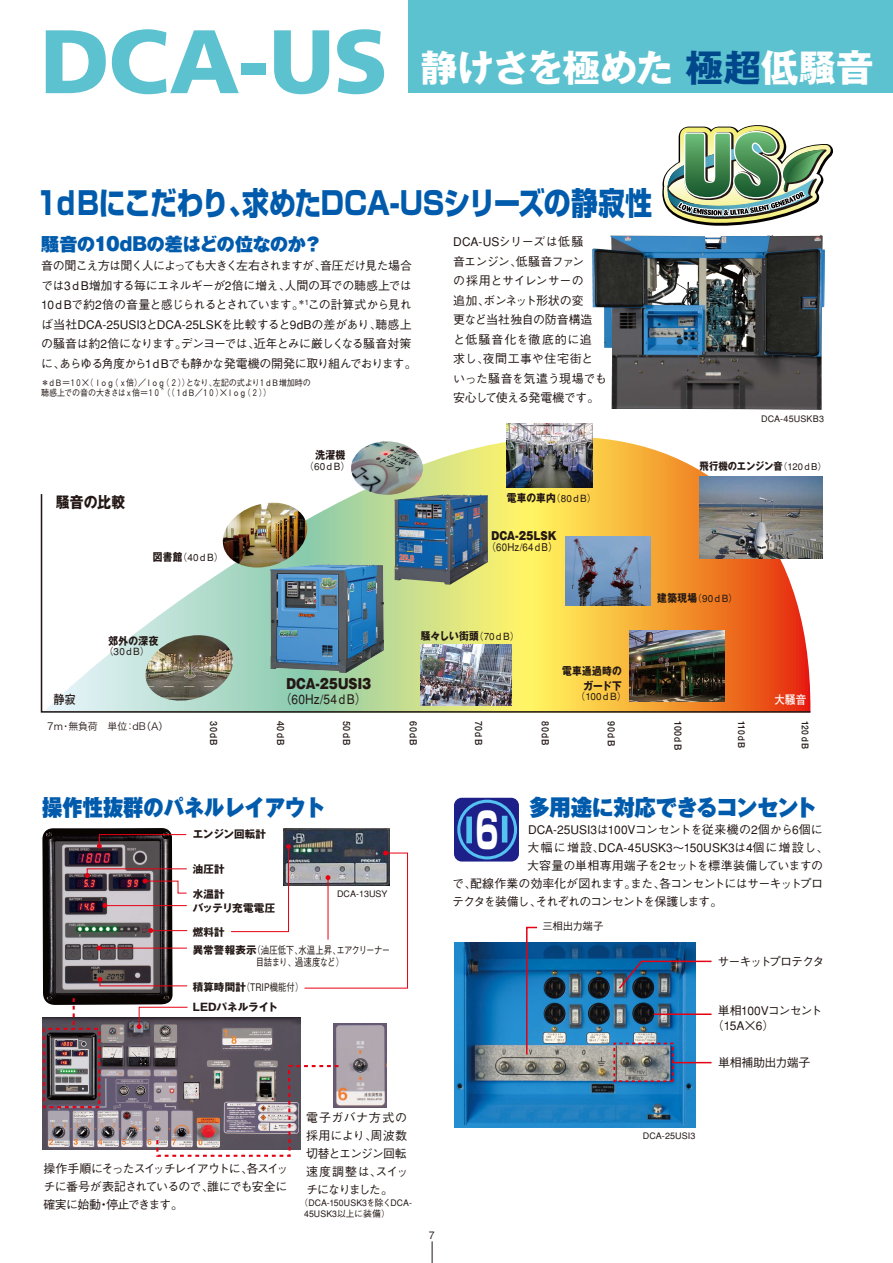
<style>
.page{position:relative;width:893px;height:1263px;background:#fff}
.page>*{position:absolute;margin:0;border:0;box-sizing:border-box;transform-origin:0 0}
.t1{font:900 90px "Frutiger";color:#5dc2d0}
.t2{font:800 48.6px "Shin Go";color:#fff;scale:.6 1}
.t3{font:700 37.5px "Gothic MB101";letter-spacing:-.02em;color:#fff}
.t4{font:800 31.5px "Shin Go";letter-spacing:-.035em;color:#005bac;scale:.85 1}
.t5{font:22.5px "Gothic MB101 Ult";color:#005bac;scale:.9 1}
.t6{font:22.5px "Gothic MB101 Ult";letter-spacing:-.025em;color:#005bac;scale:.95 1}
.t7{font:18px "Gothic MB101 Ult";letter-spacing:-.01em;color:#005bac}
.t8{font:700 15.45px "Gothic MB101";letter-spacing:.01em;color:#231815;scale:.9 1}
.t9{font:500 13.2px/15px "Gothic BBB";letter-spacing:.005em;color:#231815;text-align:center;scale:.9 1}
.t10{font:700 12.3px "Futo Go B101";color:#231815;scale:.9 1}
.t11{font:500 12px/18px "Gothic BBB";letter-spacing:-.045em;color:#231815}
.t12{font:500 12px/19.5px "Gothic BBB";letter-spacing:-.02em;color:#231815}
.t13{font:500 12px "Gothic BBB";letter-spacing:-.065em;color:#231815}
.t14{font:500 12px "Gothic BBB";letter-spacing:-.015em;color:#231815}
.t15{font:500 12px "Gothic BBB";letter-spacing:.01em;color:#231815}
.t16{font:500 12px "Gothic BBB";letter-spacing:-.105em;color:#231815}
.t17{font:500 12px "Gothic BBB";letter-spacing:-.085em;color:#231815}
.t18{font:700 11.7px "Futo Go B101";color:#fff;scale:.9 1}
.t19{font:700 10.8px/15.5px "Gothic MB101";letter-spacing:.025em;color:#231815;text-align:right;scale:.9 1}
.t20{font:500 10.8px/11.6px "Gothic BBB";letter-spacing:.015em;color:#231815;text-align:center;scale:.9 1}
.t21{font:700 10.5px/13.5px "Gothic MB101";letter-spacing:.01em;color:#231815}
.t22{font:500 10.5px/18px "Gothic BBB";letter-spacing:-.045em;color:#231815;scale:.8 1}
.t23{font:500 10.5px "Gothic BBB";letter-spacing:-.045em;color:#231815}
.t24{font:700 10.2px "Gothic MB101";letter-spacing:.01em;color:#231815;scale:.9 1}
.t25{font:500 9.9px "Gothic BBB";letter-spacing:-.08em;color:#231815}
.t26{font:700 9.9px "Futo Go B101";letter-spacing:-.06em;color:#231815;scale:.9 1}
.t27{font:9.9px "Hira Kaku Pro W3";letter-spacing:-.01em;color:#231815}
.t28{font:700 9.45px "Futo Go B101";letter-spacing:-.06em;color:#231815;scale:.9 1}
.t29{font:500 9px/10.5px "Gothic BBB";letter-spacing:-.115em;color:#231815;scale:.9 1}
.t30{font:500 9px/10.5px "Gothic BBB";letter-spacing:-.01em;color:#231815}
.t31{font:500 9px "Gothic BBB";letter-spacing:.015em;color:#231815}
.t32{font:500 9px "Gothic BBB";letter-spacing:.01em;color:#231815}
.s1{color:#00478b}
.s2{font-family:"Gothic MB101";font-weight:700;font-size:10.8px}
.s3{font-family:"Gothic MB101 Ult";font-weight:400}
.s4{font-family:"Gothic BBB";font-weight:500;font-size:9.9px}
.s5{font-family:"Gothic BBB";font-weight:500;font-size:9.45px}
.s6{font-family:"Gothic MB101";font-weight:700}
.s7{font-family:"Gothic BBB";font-weight:500}
</style>
<div class="page">
<svg style="left:432px;top:1241px;width:1px;height:22px"></svg>
<div style="left:408px;top:0;width:485px;height:92px;background:#5dc2d0"></div>
<svg style="left:423px;top:437px;width:286px;height:55px"></svg>
<svg style="left:40px;top:492px;width:772px;height:221px"></svg>
<img style="left:506px;top:423px;width:86px;height:65px">
<img style="left:699px;top:476px;width:123px;height:82px">
<img style="left:420px;top:645px;width:91px;height:60px">
<img style="left:630px;top:630px;width:95px;height:72px">
<img style="left:565px;top:537px;width:85px;height:69px">
<img style="left:221px;top:503px;width:87px;height:64px">
<img style="left:144px;top:635px;width:89px;height:67px">
<img style="left:351px;top:441px;width:72px;height:54px">
<img style="left:270px;top:564px;width:114px;height:109px">
<img style="left:454px;top:942px;width:241px;height:185px">
<img style="left:592px;top:235px;width:233px;height:175px">
<img style="left:394px;top:494px;width:94px;height:91px">
<img style="left:42px;top:828px;width:131px;height:177px">
<img style="left:43px;top:1018px;width:257px;height:131px">
<img style="left:334px;top:1024px;width:52px;height:84px">
<img style="left:283px;top:828px;width:107px;height:57px">
<div style="left:43px;top:1028px;width:57px;height:80px;border:2px dashed #e60012"></div>
<hr style="left:105px;top:905px;width:82px;height:1px;background:#e60012">
<hr style="left:151px;top:930px;width:36px;height:1px;background:#e60012">
<hr style="left:101px;top:948px;width:86px;height:1px;background:#e60012">
<svg style="left:73px;top:998px;width:2px;height:30px"></svg>
<svg style="left:155px;top:1064px;width:187px;height:93px"></svg>
<svg style="left:97px;top:834px;width:90px;height:14px"></svg>
<svg style="left:85px;top:868px;width:102px;height:26px;background:#80646c"></svg>
<svg style="left:102px;top:903px;width:5px;height:5px"></svg>
<svg style="left:148px;top:928px;width:5px;height:5px"></svg>
<svg style="left:97px;top:946px;width:4px;height:4px"></svg>
<svg style="left:98px;top:977px;width:90px;height:10px"></svg>
<svg style="left:137px;top:1006px;width:51px;height:23px"></svg>
<svg style="left:304px;top:851px;width:104px;height:138px"></svg>
<hr style="left:328px;top:880px;width:1px;height:60px;background:#e60012">
<svg style="left:231px;top:844px;width:60px;height:88px"></svg>
<img style="left:617px;top:960px;width:95px;height:30px">
<hr style="left:654px;top:1013px;width:58px;height:2px;background:#e60012">
<hr style="left:673px;top:1062px;width:39px;height:1px;background:#e60012">
<div style="left:613px;top:1042px;width:61px;height:40px;border:2px dashed #e60012"></div>
<svg style="left:525px;top:926px;width:13px;height:130px;background:#547ead"></svg>
<div style="left:454px;top:798px;width:65px;height:63px;background:#1d2088;border-radius:8px"></div>
<div style="left:457px;top:800px;width:60px;height:59px;border:3px solid #54c3f1;border-radius:50%"></div>
<svg style="left:466px;top:816px;width:6px;height:27px"></svg>
<div style="left:502px;top:816px;width:5px;height:26px;background:#54c3f1"></div>
<img style="left:662px;top:125px;width:171px;height:101px">
<p class="t1" style="left:40px;top:7px;width:350px">DCA-US</p>
<p class="t3" style="left:420px;top:41px;width:492px">静けさを極めた <span class="s1">極超</span>低騒音　</p>
<p class="t4" style="left:36px;top:181px;width:726px">1ｄBにこだわり、求めたDCA-USシリーズの静寂性</p>
<p class="t7" style="left:41px;top:230px;width:282px">騒音の10dBの差はどの位なのか？</p>
<p class="t11" style="left:41px;top:256px;width:377px;line-height:19.5px">音の聞こえ方は聞く人によっても大きく左右されますが、音圧だけ見た場合では3ｄB増加する毎にエネルギーが2倍に増え、人間の耳での聴感上では10ｄBで約2倍の音量と感じられるとされています。<sup>＊1</sup>この計算式から見れば当社DCA-25USI3とDCA-25LSKを比較すると9dBの差があり、聴感上の騒音は約2倍になります。デンヨーでは、近年とみに厳しくなる騒音対策に、あらゆる角度から1ｄBでも静かな発電機の開発に取り組んでおります。</p>
<p class="t29" style="left:41px;top:377px;width:302px">＊ｄＢ＝１０×（ｌｏｇ（ｘ倍）／ｌｏｇ（２））となり、左記の式より１ｄＢ増加時の聴感上での音の大きさはｘ倍＝１０＾（（１ｄＢ／１０）×ｌｏｇ（２））</p>
<p class="t8" style="left:56px;top:491px;width:79px">騒音の比較</p>
<p class="t25" style="left:153px;top:551px;width:72px"><span class="s2">図書館</span>（40ｄB）</p>
<p class="t19" style="left:316px;top:446px;width:35px">洗濯機</p>
<p class="t25" style="left:304px;top:461px;width:48px">（60ｄB）</p>
<p class="t12" style="left:453px;top:233px;width:155px">DCA-USシリーズは低騒<br>音エンジン、低騒音ファン<br>の採用とサイレンサーの<br>追加、ボンネット形状の変<br>更など当社独自の防音構造と低騒音化を徹底的に追求し、夜間工事や住宅街といった騒音を気遣う現場でも安心して使える発電機です。</p>
<p class="t25" style="left:507px;top:492px;width:92px"><span class="s2">電車の車内</span>（80ｄB）</p>
<p class="t20" style="left:486px;top:530px;width:81px"><span class="s3">DCA-25LSK</span>（60Hz/64ｄB）</p>
<p class="t19" style="left:109px;top:632px;width:57px">郊外の深夜</p>
<p class="t25" style="left:104px;top:645px;width:48px">（30ｄB）</p>
<p class="t19" style="left:421px;top:627px;width:111px">騒々しい街頭<span class="s4">（70ｄB）</span></p>
<p class="t31" style="left:761px;top:414px;width:64px">DCA-45USKB3</p>
<p class="t24" style="left:699px;top:459px;width:143px">飛行機のエンジン音<span class="s5">（120ｄB）</span></p>
<p class="t25" style="left:657px;top:592px;width:82px"><span class="s2">建築現場</span>（90ｄB）</p>
<p class="t19" style="left:562px;top:662px;width:68px">電車通過時のガード下</p>
<p class="t25" style="left:575px;top:691px;width:53px">（100ｄB）</p>
<p class="t9" style="left:280px;top:677px;width:103px"><span class="s3">DCA-25USI3</span>（60Hz/54ｄB）</p>
<p class="t10" style="left:54px;top:692px;width:26px">静寂</p>
<p class="t18" style="left:774px;top:692px;width:37px">大騒音</p>
<p class="t27" style="left:47px;top:717px;width:123px">7ｍ・無負荷　単位：dB（A）</p>
<p class="t26" style="left:220px;top:721px;width:29px;rotate:90deg">30ｄB</p>
<p class="t26" style="left:287px;top:721px;width:28px;rotate:90deg">40ｄB</p>
<p class="t26" style="left:352px;top:721px;width:28px;rotate:90deg">50ｄB</p>
<p class="t26" style="left:419px;top:721px;width:29px;rotate:90deg">60ｄB</p>
<p class="t26" style="left:485px;top:721px;width:28px;rotate:90deg">70ｄB</p>
<p class="t26" style="left:551px;top:721px;width:29px;rotate:90deg">80ｄB</p>
<p class="t26" style="left:617px;top:721px;width:29px;rotate:90deg">90ｄB</p>
<p class="t26" style="left:684px;top:721px;width:34px;rotate:90deg">100ｄB</p>
<p class="t28" style="left:747px;top:721px;width:31px;rotate:90deg">110ｄB</p>
<p class="t28" style="left:811px;top:721px;width:32px;rotate:90deg">120ｄB</p>
<p class="t5" style="left:42px;top:789px;width:316px">操作性抜群のパネルレイアウト</p>
<p class="t21" style="left:193px;top:826px;width:75px">エンジン回転計</p>
<p class="t21" style="left:193px;top:861px;width:33px">油圧計</p>
<p class="t21" style="left:193px;top:886px;width:84px">水温計<br>バッテリ充電電圧</p>
<p class="t22" style="left:193px;top:923px;width:248px"><span class="s6">燃料計<br>異常警報表示</span>（油圧低下、水温上昇、エアクリーナー</p>
<p class="t22" style="left:256px;top:953px;width:112px">目詰まり、過速度など）</p>
<p class="t21" style="left:193px;top:976px;width:112px;line-height:19.5px">積算時間計<span class="s7">（TRIP機能付）<br></span>LEDパネルライト</p>
<p class="t30" style="left:337px;top:888px;width:52px">DCA-13USY</p>
<p class="t11" style="left:44px;top:1160px;width:246px;text-align:justify">操作手順にそったスイッチレイアウトに、各スイッチに番号が表記されているので、誰にでも安全に確実に始動・停止できます。</p>
<p class="t11" style="left:306px;top:1109px;width:104px;text-align:justify">電子ガバナ方式の採用により、周波数切替とエンジン回転速度調整は、スイッチになりました。</p>
<p class="t30" style="left:304px;top:1198px;width:109px;text-indent:-4px">（DCA-150USK3を除くDCA-<br>45USK3以上に装備）</p>
<p class="t23" style="left:429px;top:1228px;width:7px">7</p>
<p class="t6" style="left:529px;top:790px;width:305px">多用途に対応できるコンセント</p>
<p class="t14" style="left:528px;top:822px;width:296px">DCA-25USI3は100Vコンセントを従来機の2個から6個に</p>
<p class="t15" style="left:528px;top:840px;width:302px">大幅に増設、DCA-45USK3～150USK3は4個に増設し、</p>
<p class="t11" style="left:527px;top:857px;width:298px">大容量の単相専用端子を2セットを標準装備していますの</p>
<p class="t13" style="left:452px;top:876px;width:372px">で、配線作業の効率化が図れます。また、各コンセントにはサーキットプロ</p>
<p class="t16" style="left:452px;top:894px;width:272px">テクタを装備し、それぞれのコンセントを保護します。</p>
<p class="t2" style="left:475px;top:798px;width:41px">6</p>
<p class="t23" style="left:543px;top:920px;width:62px">三相出力端子</p>
<p class="t17" style="left:717px;top:954px;width:109px">サーキットプロテクタ</p>
<p class="t11" style="left:712px;top:1004px;width:112px;line-height:15px;text-indent:6px">単相100Vコンセント（15A×6）</p>
<p class="t11" style="left:718px;top:1054px;width:94px">単相補助出力端子</p>
<p class="t32" style="left:643px;top:1131px;width:54px">DCA-25USI3</p>
</div>
